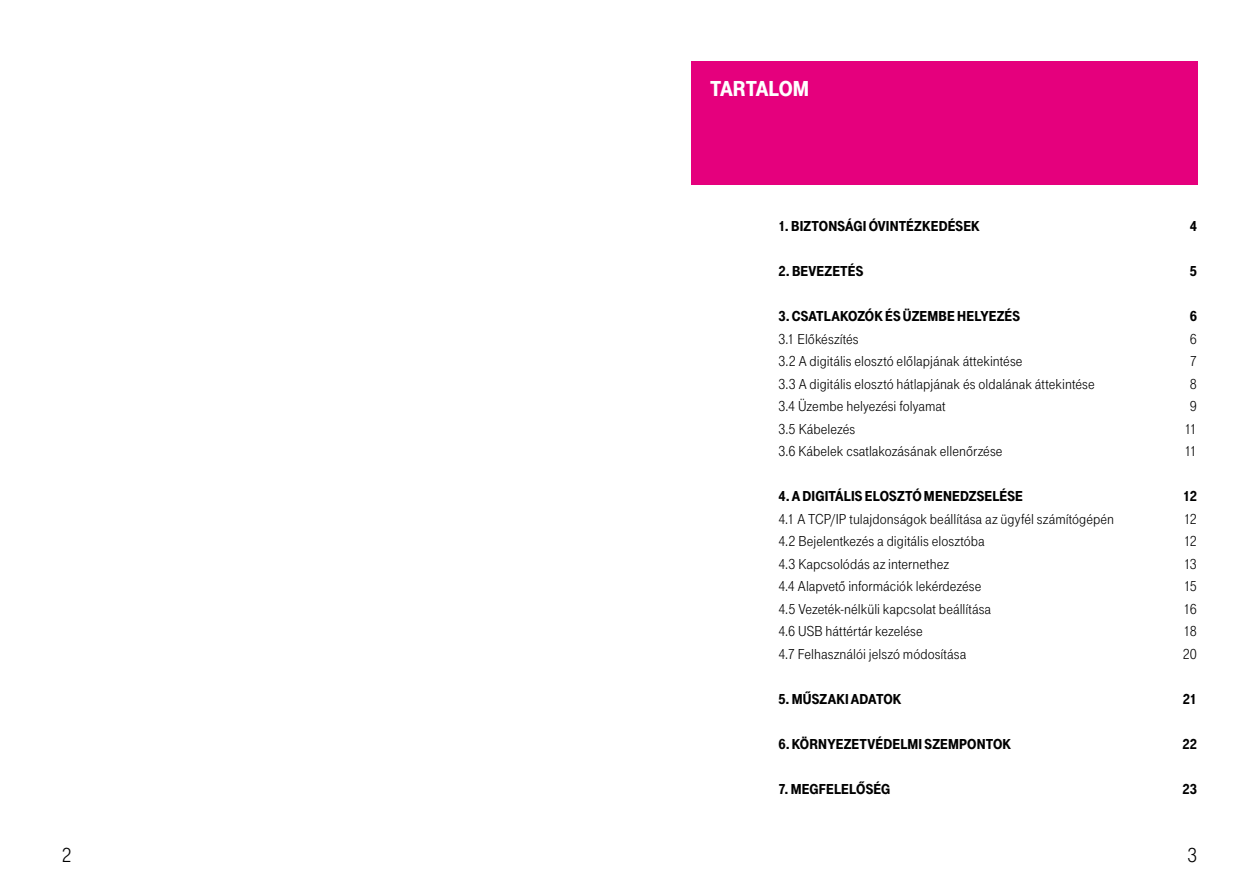
<style>
.page{position:relative;width:1259px;height:893px;background:#fff}
.page>*{position:absolute;margin:0;border:0;box-sizing:border-box;transform-origin:0 0}
.t1{font:22.5px "Tele Grotesk H Ultr";letter-spacing:-.005em;color:#fff}
.t2{font:21px "Tele Grotesk H Norm";color:#000}
.t3{font:15px "Tele Grotesk H Norm";letter-spacing:.005em;color:#000}
.t4{font:15px "Tele Grotesk H Ultr";letter-spacing:.01em;color:#000}
</style>
<div class="page">
<div style="left:691px;top:62px;width:506px;height:123px;background:#e5007d"></div>
<h1 class="t1" style="left:710px;top:76px;width:100px">TARTALOM</h1>
<p class="t4" style="left:778px;top:218px;width:203px">1. BIZTONSÁGI ÓVINTÉZKEDÉSEK</p>
<p class="t4" style="left:1189px;top:218px;width:9px">4</p>
<p class="t4" style="left:778px;top:263px;width:86px">2. BEVEZETÉS</p>
<p class="t4" style="left:1189px;top:263px;width:9px">5</p>
<p class="t4" style="left:778px;top:308px;width:243px">3. CSATLAKOZÓK ÉS ÜZEMBE HELYEZÉS</p>
<p class="t4" style="left:1189px;top:308px;width:9px">6</p>
<p class="t3" style="left:778px;top:330px;width:82px">3.1 Előkészítés</p>
<p class="t3" style="left:1190px;top:330px;width:9px">6</p>
<p class="t3" style="left:778px;top:353px;width:246px">3.2 A digitális elosztó előlapjának áttekintése</p>
<p class="t3" style="left:1190px;top:353px;width:9px">7</p>
<p class="t3" style="left:778px;top:375px;width:318px">3.3 A digitális elosztó hátlapjának és oldalának áttekintése</p>
<p class="t3" style="left:1190px;top:375px;width:9px">8</p>
<p class="t3" style="left:778px;top:398px;width:169px">3.4 Üzembe helyezési folyamat</p>
<p class="t3" style="left:1190px;top:398px;width:9px">9</p>
<p class="t3" style="left:778px;top:420px;width:78px">3.5 Kábelezés</p>
<p class="t3" style="left:1184px;top:420px;width:14px">11</p>
<p class="t3" style="left:778px;top:443px;width:226px">3.6 Kábelek csatlakozásának ellenőrzése</p>
<p class="t3" style="left:1184px;top:443px;width:14px">11</p>
<p class="t4" style="left:778px;top:488px;width:246px">4. ADIGITÁLIS ELOSZTÓ MENEDZSELÉSE</p>
<p class="t4" style="left:1183px;top:488px;width:15px">12</p>
<p class="t3" style="left:778px;top:510px;width:337px">4.1 A TCP/IP tulajdonságok beállítása az ügyfél számítógépén</p>
<p class="t3" style="left:1183px;top:510px;width:15px">12</p>
<p class="t3" style="left:778px;top:533px;width:208px">4.2 Bejelentkezés a digitális elosztóba</p>
<p class="t3" style="left:1183px;top:533px;width:15px">12</p>
<p class="t3" style="left:778px;top:555px;width:172px">4.3 Kapcsolódás az internethez</p>
<p class="t3" style="left:1183px;top:555px;width:15px">13</p>
<p class="t3" style="left:778px;top:578px;width:205px">4.4 Alapvető információk lekérdezése</p>
<p class="t3" style="left:1183px;top:578px;width:15px">15</p>
<p class="t3" style="left:778px;top:600px;width:214px">4.5 Vezeték-nélküli kapcsolat beállítása</p>
<p class="t3" style="left:1183px;top:600px;width:15px">16</p>
<p class="t3" style="left:778px;top:623px;width:146px">4.6 US B háttértár kezelése</p>
<p class="t3" style="left:1183px;top:623px;width:15px">18</p>
<p class="t3" style="left:778px;top:645px;width:189px">4.7 Felhasználói jelszó módosítása</p>
<p class="t3" style="left:1182px;top:645px;width:16px">20</p>
<p class="t4" style="left:778px;top:690px;width:125px">5. MŰSZAKI ADATOK</p>
<p class="t4" style="left:1182px;top:690px;width:16px">21</p>
<p class="t4" style="left:778px;top:735px;width:234px">6. KÖRNYEZETVÉDELMI SZEMPONTOK</p>
<p class="t4" style="left:1182px;top:735px;width:16px">22</p>
<p class="t4" style="left:778px;top:780px;width:113px">7. MEGFELELŐSÉG</p>
<p class="t4" style="left:1182px;top:780px;width:16px">23</p>
<h2 class="t2" style="left:62px;top:843px;width:11px">2</h2>
<h2 class="t2" style="left:1187px;top:843px;width:11px">3</h2>
</div>
